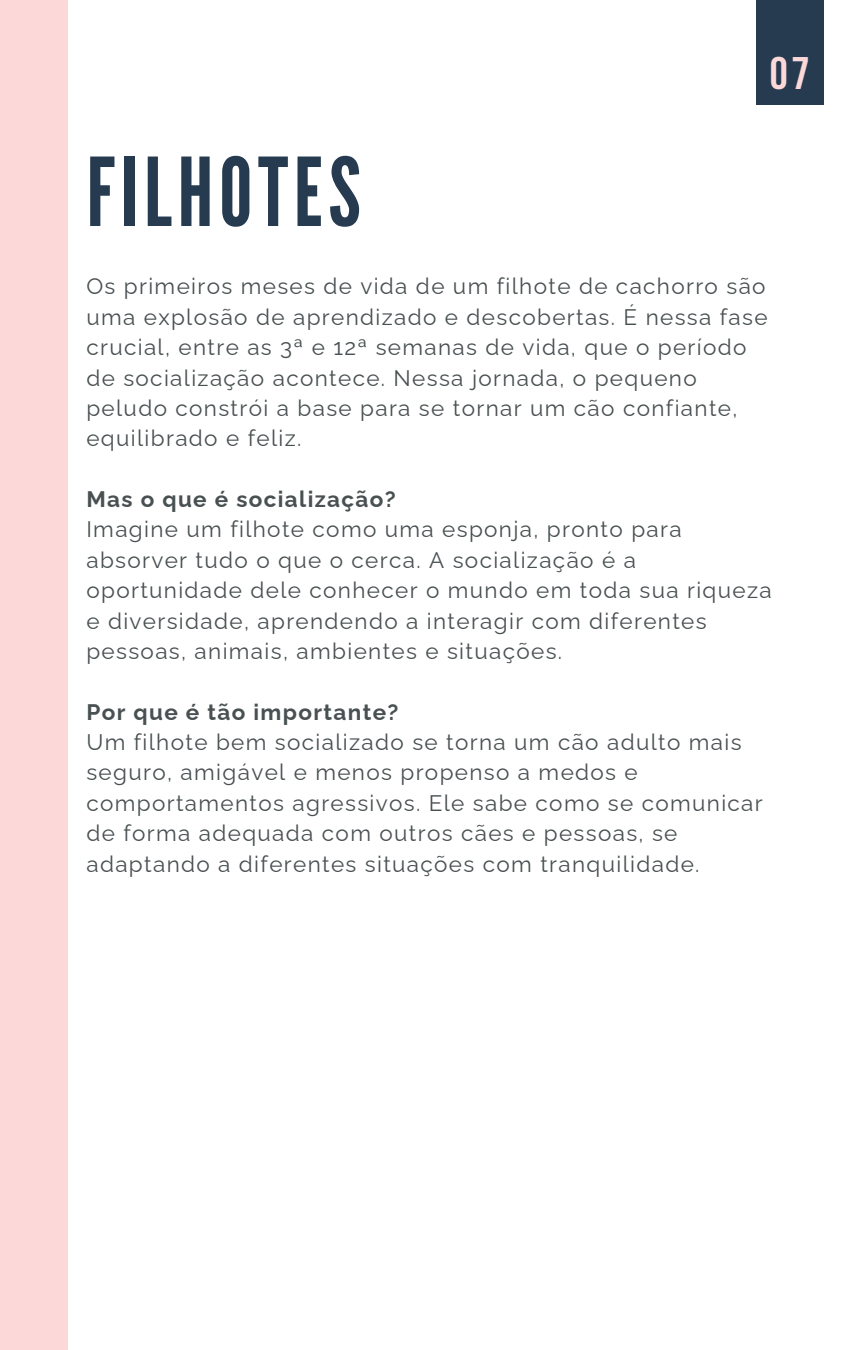
<style>
.page{position:relative;width:864px;height:1350px;background:#fff}
.page>*{position:absolute;margin:0;border:0;box-sizing:border-box;transform-origin:0 0}
.t1{font:94.5px "League Gothic";letter-spacing:.06em;color:#263b50}
.t2{font:700 45.45px "Bebas Neue";color:#fdd8d9}
.t3{font:22.5px/30.4px "Raleway";letter-spacing:.06em;color:#495052}
.t4{font:700 22.5px "Raleway";letter-spacing:.06em;color:#495052}
</style>
<div class="page">
<div style="left:756px;top:0;width:67px;height:105px;background:#263b50"></div>
<div style="left:0;top:0;width:68px;height:1350px;background:#fdd8d9"></div>
<p class="t1" style="left:86px;top:138px;width:276px">FILHOTES</p>
<p class="t2" style="left:770px;top:55px;width:41px">07</p>
<p class="t3" style="left:86px;top:271px;width:683px">Os primeiros meses de vida de um filhote de cachorro são uma explosão de aprendizado e descobertas. É nessa fase crucial, entre as 3ª e 12ª semanas de vida, que o período de socialização acontece. Nessa jornada, o pequeno peludo constrói a base para se tornar um cão confiante, equilibrado e feliz.</p>
<h1 class="t4" style="left:86px;top:486px;width:311px">Mas o que é socialização?</h1>
<p class="t3" style="left:86px;top:514px;width:687px">Imagine um filhote como uma esponja, pronto para absorver tudo o que o cerca. A socialização é a oportunidade dele conhecer o mundo em toda sua riqueza e diversidade, aprendendo a interagir com diferentes pessoas, animais, ambientes e situações.</p>
<p class="t4" style="left:86px;top:699px;width:314px">Por que é tão importante?</p>
<p class="t3" style="left:86px;top:727px;width:678px">Um filhote bem socializado se torna um cão adulto mais seguro, amigável e menos propenso a medos e comportamentos agressivos. Ele sabe como se comunicar de forma adequada com outros cães e pessoas, se adaptando a diferentes situações com tranquilidade.</p>
</div>
